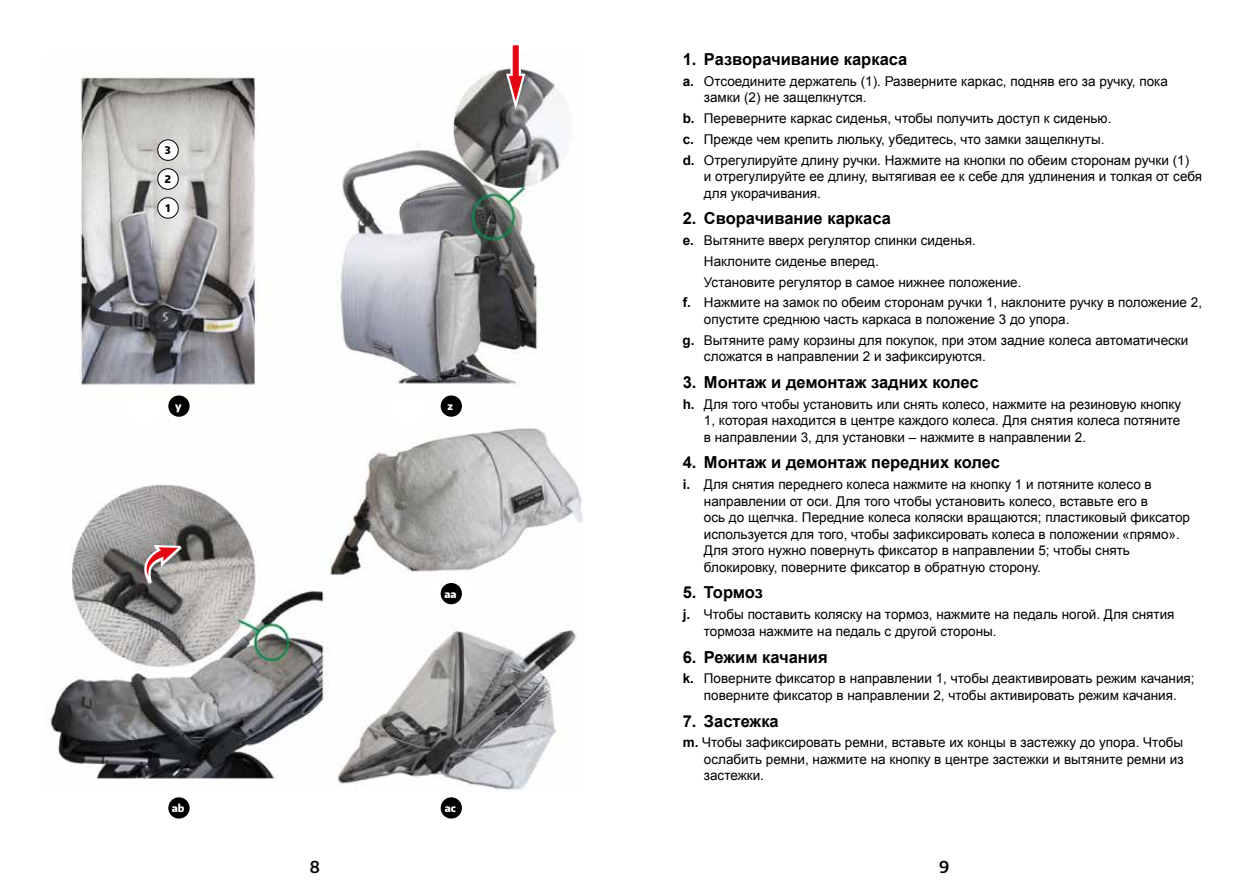
<style>
.page{position:relative;width:1259px;height:893px;background:#fff}
.page>*{position:absolute;margin:0;border:0;box-sizing:border-box;transform-origin:0 0}
.t1{font:700 16.5px "Arial";color:#000}
.t2{font:600 16.5px "Encode Sans Narrow";color:#000}
.t3{font:13.5px/16.5px "Arial";color:#000}
.t4{font:800 10.5px "Encode Sans Narrow";color:#fff}
.t5{font:800 10.5px "Encode Sans Narrow";color:#000}
.s1{font-weight:700}
</style>
<div class="page">
<img style="left:50px;top:68px;width:533px;height:722px">
<div style="left:158px;top:198px;width:20px;height:20px;background:#fff;border-radius:50%"></div>
<div style="left:157px;top:197px;width:22px;height:22px;border:1px solid #000;border-radius:50%"></div>
<div style="left:158px;top:169px;width:20px;height:20px;background:#fff;border-radius:50%"></div>
<div style="left:157px;top:168px;width:22px;height:22px;border:1px solid #000;border-radius:50%"></div>
<div style="left:158px;top:140px;width:20px;height:20px;background:#fff;border-radius:50%"></div>
<div style="left:157px;top:139px;width:22px;height:22px;border:1px solid #000;border-radius:50%"></div>
<div style="left:168px;top:395px;width:22px;height:22px;background:#000;border-radius:50%"></div>
<div style="left:168px;top:797px;width:22px;height:22px;background:#000;border-radius:50%"></div>
<div style="left:441px;top:395px;width:21px;height:22px;background:#000;border-radius:50%"></div>
<div style="left:441px;top:797px;width:21px;height:22px;background:#000;border-radius:50%"></div>
<div style="left:431px;top:575px;width:41px;height:29px;background:#fff;border-radius:50%"></div>
<div style="left:390px;top:395px;width:41px;height:30px;background:#fff;border-radius:50%"></div>
<div style="left:122px;top:395px;width:40px;height:30px;background:#fff;border-radius:50%"></div>
<div style="left:441px;top:583px;width:21px;height:21px;background:#000;border-radius:50%"></div>
<svg style="left:505px;top:45px;width:22px;height:69px"></svg>
<svg style="left:143px;top:544px;width:40px;height:41px;background:#ac8a8b"></svg>
<p class="t5" style="left:165px;top:143px;width:7px">3</p>
<p class="t5" style="left:165px;top:172px;width:8px">2</p>
<p class="t5" style="left:165px;top:201px;width:6px">1</p>
<p class="t4" style="left:175px;top:399px;width:8px">y</p>
<p class="t4" style="left:172px;top:801px;width:14px">ab</p>
<p class="t4" style="left:447px;top:399px;width:7px">z</p>
<p class="t4" style="left:444px;top:587px;width:14px">aa</p>
<p class="t4" style="left:445px;top:801px;width:13px">ac</p>
<p class="t1" style="left:682px;top:48px;width:226px">1. Разворачивание каркаса</p>
<p class="t3" style="left:704px;top:73px;width:465px;text-indent:-21px"><span class="s1">a.</span> Отсоедините держатель (1). Разверните каркас, подняв его за ручку, пока замки (2) не защелкнутся.</p>
<p class="t3" style="left:682px;top:108px;width:508px;line-height:20.7px"><span class="s1">b.</span> Переверните каркас сиденья, чтобы получить доступ к сиденью.<br><span class="s1">c.</span> Прежде чем крепить люльку, убедитесь, что замки защелкнуты.<br><span class="s1">d.</span> Отрегулируйте длину ручки. Нажмите на кнопки по обеим сторонам ручки (1)</p>
<p class="t3" style="left:704px;top:168px;width:500px">и отрегулируйте ее длину, вытягивая ее к себе для удлинения и толкая от себя для укорачивания.</p>
<p class="t1" style="left:682px;top:208px;width:210px">2. Сворачивание каркаса</p>
<p class="t3" style="left:682px;top:232px;width:295px"><span class="s1">e.</span> Вытяните вверх регулятор спинки сиденья.</p>
<p class="t3" style="left:704px;top:253px;width:176px">Наклоните сиденье вперед.</p>
<p class="t3" style="left:704px;top:274px;width:319px">Установите регулятор в самое нижнее положение.</p>
<p class="t3" style="left:682px;top:295px;width:521px"><span class="s1">f.</span> Нажмите на замок по обеим сторонам ручки 1, наклоните ручку в положение 2,</p>
<p class="t3" style="left:682px;top:309px;width:507px;line-height:20.7px;text-indent:21px">опустите среднюю часть каркаса в положение 3 до упора.<br><span class="s1">g.</span> Вытяните раму корзины для покупок, при этом задние колеса автоматически</p>
<p class="t3" style="left:704px;top:348px;width:284px">сложатся в направлении 2 и зафиксируются.</p>
<p class="t1" style="left:682px;top:371px;width:297px">3. Монтаж и демонтаж задних колес</p>
<p class="t3" style="left:704px;top:396px;width:479px;text-align:justify;text-indent:-21px"><span class="s1">h.</span> Для того чтобы установить или снять колесо, нажмите на резиновую кнопку 1, которая находится в центре каждого колеса. Для снятия колеса потяните в направлении 3, для установки – нажмите в направлении 2.</p>
<p class="t1" style="left:682px;top:452px;width:319px">4. Монтаж и демонтаж передних колес</p>
<p class="t3" style="left:704px;top:476px;width:487px;text-indent:-21px"><span class="s1">i.</span> Для снятия переднего колеса нажмите на кнопку 1 и потяните колесо в направлении от оси. Для того чтобы установить колесо, вставьте его в<br>ось до щелчка. Передние колеса коляски вращаются; пластиковый фиксатор используется для того, чтобы зафиксировать колеса в положении «прямо».<br>Для этого нужно повернуть фиксатор в направлении 5; чтобы снять блокировку, поверните фиксатор в обратную сторону.</p>
<p class="t1" style="left:682px;top:582px;width:82px">5. Тормоз</p>
<p class="t3" style="left:704px;top:606px;width:472px;text-indent:-21px"><span class="s1">j.</span> Чтобы поставить коляску на тормоз, нажмите на педаль ногой. Для снятия тормоза нажмите на педаль с другой стороны.</p>
<p class="t1" style="left:682px;top:646px;width:146px">6. Режим качания</p>
<p class="t3" style="left:682px;top:670px;width:513px;text-align:center"><span class="s1">k.</span> Поверните фиксатор в направлении 1, чтобы деактивировать режим качания; поверните фиксатор в направлении 2, чтобы активировать режим качания.</p>
<p class="t1" style="left:682px;top:710px;width:98px">7. Застежка</p>
<p class="t3" style="left:704px;top:734px;width:481px;text-align:justify;text-indent:-21px"><span class="s1">m.</span> Чтобы зафиксировать ремни, вставьте их концы в застежку до упора. Чтобы ослабить ремни, нажмите на кнопку в центре застежки и вытяните ремни из застежки.</p>
<p class="t2" style="left:310px;top:856px;width:12px">8</p>
<p class="t2" style="left:939px;top:856px;width:12px">9</p>
</div>
